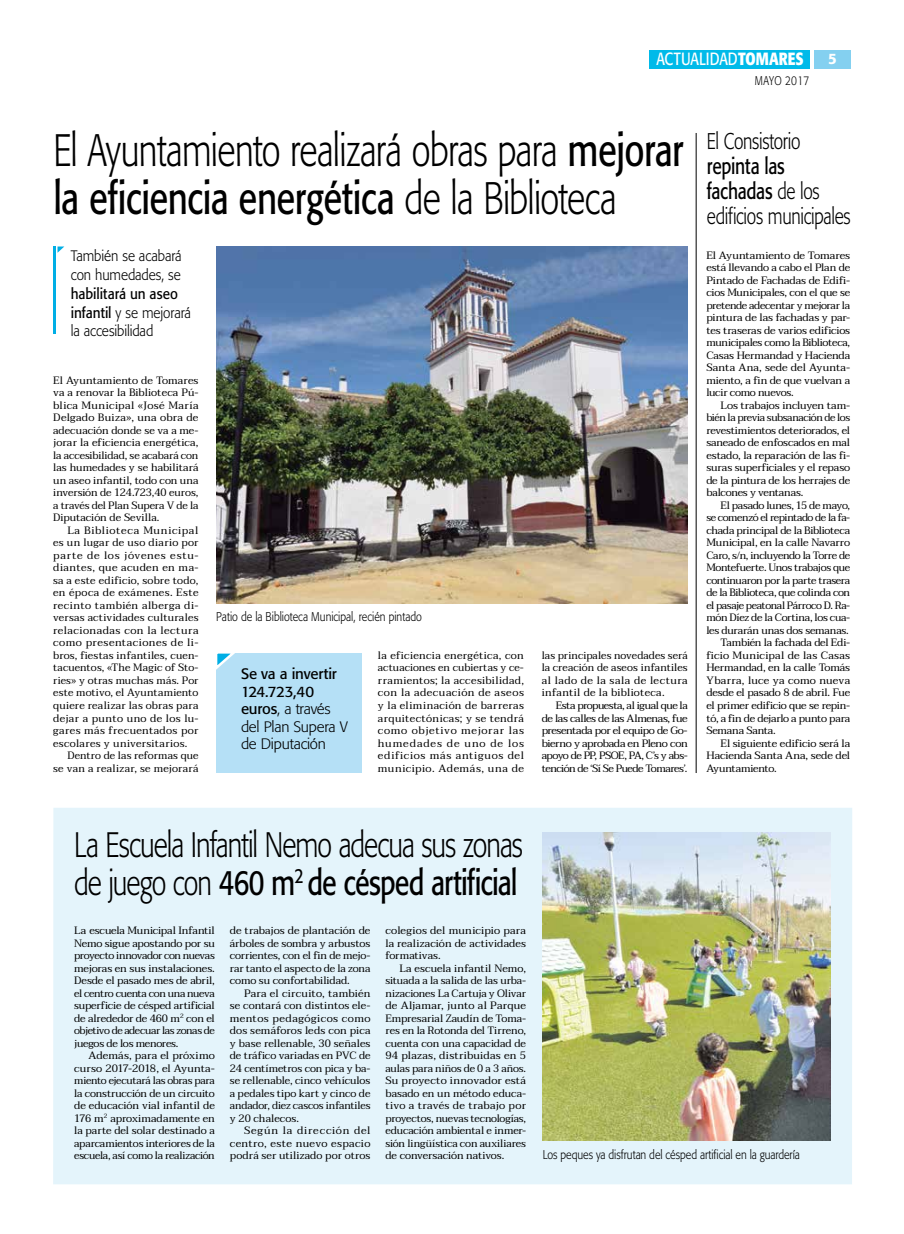
<style>
.page{position:relative;width:904px;height:1234px;background:#fff}
.page>*{position:absolute;margin:0;border:0;box-sizing:border-box;transform-origin:0 0}
.t1{font:300 45px/47.5px "Formata";letter-spacing:-.02em;color:#000;scale:.77 1}
.t2{font:300 35px/37.5px "Formata";letter-spacing:-.035em;color:#000;scale:.77 1}
.t3{font:300 22.5px/25px "Formata";letter-spacing:-.02em;color:#000;scale:.77 1}
.t4{font:17.5px "Formata";letter-spacing:.005em;color:#fff;scale:.8 1}
.t5{font:300 15px/18.8px "Formata";letter-spacing:-.01em;color:#000;scale:.9 1}
.t6{font:300 15px/17.5px "Formata";letter-spacing:-.01em;color:#000}
.t7{font:500 15px "Formata";color:#fff}
.t8{font:300 12.5px "Formata";color:#000;scale:.85 1}
.t9{font:300 12.5px "Formata";letter-spacing:.025em;color:#000;scale:.8 1}
.t10{font:10.62px/12.5px "Taviraj";letter-spacing:-.01em;color:#000;text-align:justify}
.t11{font:10.62px "Taviraj";letter-spacing:-.03em;color:#000}
.t12{font:10.62px/12.5px "Taviraj";letter-spacing:.02em;color:#000;text-align:right}
.t13{font:10.62px "Taviraj";letter-spacing:-.035em;color:#000}
.t14{font:10.62px "Taviraj";letter-spacing:-.04em;color:#000}
.t15{font:10.62px "Taviraj";letter-spacing:-.045em;color:#000}
.t16{font:10.62px "Taviraj";letter-spacing:.015em;color:#000}
.s1{font-weight:700}
.s2{font-weight:400}
</style>
<div class="page">
<div style="left:649px;top:50px;width:160px;height:19px;background:#00bae9"></div>
<div style="left:814px;top:50px;width:36px;height:19px;background:#84d0f0"></div>
<img style="left:216px;top:246px;width:471px;height:357px">
<hr style="left:53px;top:246px;width:3px;height:88px;background:#00aee5">
<svg style="left:57px;top:246px;width:7px;height:7px"></svg>
<div style="left:53px;top:807px;width:799px;height:376px;background:#e4f4fb"></div>
<img style="left:542px;top:832px;width:288px;height:308px">
<div style="left:217px;top:653px;width:145px;height:119px;background:#b5e0f6"></div>
<svg style="left:216px;top:653px;width:19px;height:18px"></svg>
<hr style="left:696px;top:133px;width:1px;height:639px;background:#000">
<h3 class="t4" style="left:656px;top:48px;width:186px">actualidad<span class="s1">TOMARES</span></h3>
<h3 class="t7" style="left:828px;top:50px;width:10px">5</h3>
<p class="t9" style="left:755px;top:73px;width:69px">mayo 2017</p>
<h1 class="t1" style="left:53px;top:127px;width:820px">El Ayuntamiento realizará obras para <span class="s2">mejorar la eficiencia energética</span> de la Biblioteca</h1>
<h3 class="t5" style="left:71px;top:247px;width:125px">También se acabará con humedades, se</h3>
<h3 class="t5" style="left:71px;top:284px;width:135px"><span class="s2">habilitará un aseo infantil</span> y se mejorará la accesibilidad</h3>
<p class="t10" style="left:53px;top:374px;width:147px">El Ayuntamiento de Tomares va a renovar la Biblioteca Pú&shy;blica Municipal «José María Delgado Buiza», una obra de adecuación donde se va a me&shy;jorar la eficiencia energética, la accesibilidad, se acabará con las humedades y se habilitará un aseo infantil, todo con una inversión de 124.723,40 euros, a través del Plan Supera V de la Diputación de Sevilla.</p>
<p class="t10" style="left:53px;top:524px;width:147px;text-indent:14px">La Biblioteca Municipal es un lugar de uso diario por parte de los jóvenes estu&shy;diantes, que acuden en ma&shy;sa a este edificio, sobre todo, en época de exámenes. Este recinto también alberga di&shy;versas actividades culturales relacionadas con la lectura como presentaciones de li&shy;bros, fiestas infantiles, cuen&shy;tacuentos, «The Magic of Sto&shy;ries» y otras muchas más. Por este motivo, el Ayuntamiento quiere realizar las obras para dejar a punto uno de los lu&shy;gares más frecuentados por escolares y universitarios.</p>
<p class="t12" style="left:53px;top:749px;width:147px">Dentro de las reformas que<br>se van a realizar, se mejorará</p>
<p class="t8" style="left:216px;top:609px;width:243px">Patio de la Biblioteca Municipal, recién pintado</p>
<h3 class="t6" style="left:241px;top:665px;width:108px"><span class="s2">Se va a invertir<br>124.723,40 euros</span>, a través del Plan Supera V de Diputación</h3>
<p class="t10" style="left:378px;top:649px;width:148px">la eficiencia energética, con actuaciones en cubiertas y ce&shy;rramientos; la accesibilidad, con la adecuación de aseos y la eliminación de barreras arquitectónicas; y se tendrá como objetivo mejorar las humedades de uno de los edificios más antiguos del municipio. Además, una de</p>
<p class="t10" style="left:541px;top:649px;width:148px">las principales novedades será la creación de aseos infantiles al lado de la sala de lectura infantil de la biblioteca.</p>
<p class="t10" style="left:541px;top:699px;width:148px;text-indent:14px">Esta propuesta, al igual que la de las calles de las Almenas, fue presentada por el equipo de Go&shy;bierno y aprobada en Pleno con apoyo de PP, PSOE, PA, C’s y abs&shy;tención de ‘Sí Se Puede Tomares’.</p>
<h3 class="t3" style="left:707px;top:129px;width:123px">El Consistorio</h3>
<h3 class="t3" style="left:707px;top:154px;width:188px"><span class="s2">repinta las fachadas</span> de los edificios municipales</h3>
<p class="t10" style="left:706px;top:249px;width:145px">El Ayuntamiento de Tomares está llevando a cabo el Plan de Pintado de Fachadas de Edifi&shy;cios Municipales, con el que se pretende adecentar y mejorar la pintura de las fachadas y par&shy;tes traseras de varios edificios municipales como la Biblioteca, Casas Hermandad y Hacienda Santa Ana, sede del Ayunta&shy;miento, a fin de que vuelvan a lucir como nuevos.</p>
<p class="t10" style="left:706px;top:399px;width:145px;text-indent:14px">Los trabajos incluyen tam&shy;bién la previa subsanación de los revestimientos deteriorados, el saneado de enfoscados en mal estado, la reparación de las fi&shy;suras superficiales y el repaso de la pintura de los herrajes de balcones y ventanas.</p>
<p class="t11" style="left:720px;top:496px;width:131px">El pasado lunes, 15 de mayo,</p>
<p class="t15" style="left:706px;top:509px;width:145px">se comenzó el repintado de la fa-</p>
<p class="t10" style="left:706px;top:524px;width:145px">chada principal de la Biblioteca</p>
<p class="t10" style="left:706px;top:536px;width:145px">Municipal, en la calle Navarro</p>
<p class="t14" style="left:706px;top:546px;width:145px">Caro, s/n, incluyendo la Torre de</p>
<p class="t13" style="left:706px;top:559px;width:145px">Montefuerte. Unos trabajos que</p>
<p class="t10" style="left:706px;top:574px;width:145px">continuaron por la parte trasera</p>
<p class="t13" style="left:706px;top:584px;width:145px">de la Biblioteca, que colinda con</p>
<p class="t11" style="left:706px;top:596px;width:145px">el pasaje peatonal Párroco D. Ra-</p>
<p class="t10" style="left:706px;top:611px;width:145px">món Díez de la Cortina, los cua-</p>
<p class="t10" style="left:706px;top:624px;width:144px">les durarán unas dos semanas.</p>
<p class="t11" style="left:720px;top:634px;width:131px">También la fachada del Edi-</p>
<p class="t12" style="left:706px;top:649px;width:145px">ficio Municipal de las Casas</p>
<p class="t10" style="left:706px;top:661px;width:145px">Hermandad, en la calle Tomás</p>
<p class="t16" style="left:706px;top:671px;width:145px">Ybarra, luce ya como nueva</p>
<p class="t10" style="left:706px;top:686px;width:145px">desde el pasado 8 de abril. Fue</p>
<p class="t10" style="left:706px;top:699px;width:145px">el primer edificio que se repin-</p>
<p class="t10" style="left:706px;top:711px;width:145px">tó, a fin de dejarlo a punto para</p>
<p class="t10" style="left:706px;top:724px;width:71px">Semana Santa.</p>
<p class="t10" style="left:720px;top:736px;width:131px">El siguiente edificio será la</p>
<p class="t10" style="left:706px;top:749px;width:145px">Hacienda Santa Ana, sede del</p>
<p class="t10" style="left:706px;top:761px;width:72px">Ayuntamiento.</p>
<h2 class="t2" style="left:74px;top:826px;width:584px">La Escuela Infantil Nemo adecua sus zonas de juego con <span class="s2">460 m</span><sup>2</sup> <span class="s2">de césped artificial</span></h2>
<p class="t10" style="left:74px;top:924px;width:142px">La escuela Municipal Infantil Nemo sigue apostando por su proyecto innovador con nuevas mejoras en sus instalaciones.<br>Desde el pasado mes de abril, el centro cuenta con una nueva superficie de césped artificial de alrededor de 460 m<sup>2</sup> con el objetivo de adecuar las zonas de juegos de los menores.</p>
<p class="t10" style="left:74px;top:1049px;width:142px;text-indent:14px">Además, para el próximo curso 2017-2018, el Ayunta&shy;miento ejecutará las obras para la construcción de un circuito de educación vial infantil de 176 m<sup>2</sup> aproximadamente en la parte del solar destinado a aparcamientos interiores de la escuela, así como la realización</p>
<p class="t10" style="left:230px;top:924px;width:142px">de trabajos de plantación de árboles de sombra y arbustos corrientes, con el fin de mejo&shy;rar tanto el aspecto de la zona como su confortabilidad.</p>
<p class="t10" style="left:230px;top:986px;width:142px;text-indent:14px">Para el circuito, también se contará con distintos ele&shy;mentos pedagógicos como dos semáforos leds con pica y base rellenable, 30 señales de tráfico variadas en PVC de 24 centímetros con pica y ba&shy;se rellenable, cinco vehículos a pedales tipo kart y cinco de andador, diez cascos infantiles y 20 chalecos.</p>
<p class="t10" style="left:230px;top:1124px;width:142px;text-indent:14px">Según la dirección del centro, este nuevo espacio podrá ser utilizado por otros</p>
<p class="t10" style="left:385px;top:924px;width:142px">colegios del municipio para la realización de actividades formativas.</p>
<p class="t10" style="left:385px;top:961px;width:142px;text-indent:14px">La escuela infantil Nemo, situada a la salida de las urba&shy;nizaciones La Cartuja y Olivar de Aljamar, junto al Parque Empresarial Zaudín de Toma&shy;res en la Rotonda del Tirreno, cuenta con una capacidad de 94 plazas, distribuidas en 5 aulas para niños de 0 a 3 años.<br>Su proyecto innovador está basado en un método educa&shy;tivo a través de trabajo por proyectos, nuevas tecnologías, educación ambiental e inmer&shy;sión lingüística con auxiliares de conversación nativos.</p>
<p class="t8" style="left:542px;top:1146px;width:304px">Los peques ya disfrutan del césped artificial en la guardería</p>
</div>
